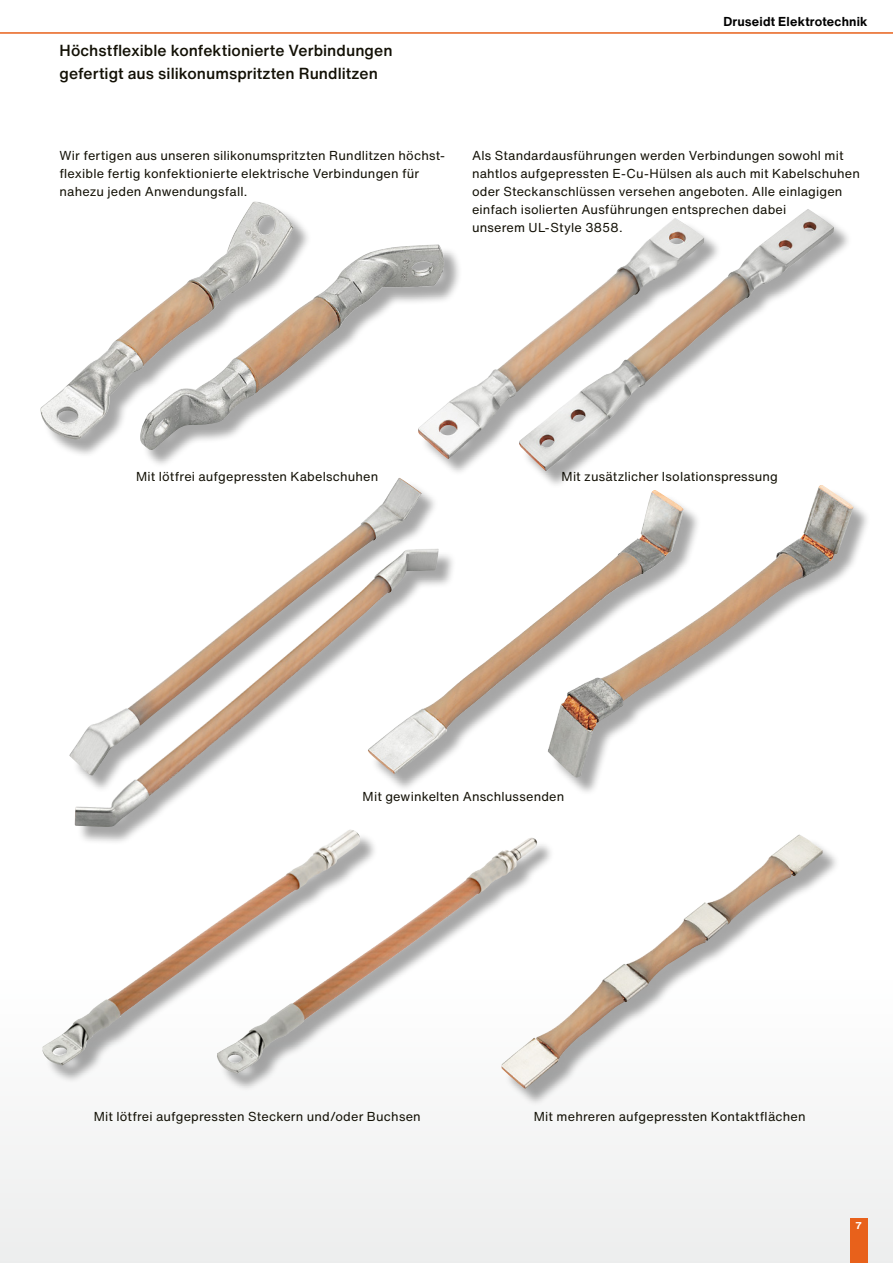
<style>
.page{position:relative;width:893px;height:1263px;background:#fff}
.page>*{position:absolute;margin:0;border:0;box-sizing:border-box;transform-origin:0 0}
.t1{font:500 15.75px/22.5px "Helvetica Now Text";letter-spacing:.005em;color:#121005}
.t2{font:12.75px/17.9px "Helvetica Now Text";letter-spacing:.015em;color:#121005}
.t3{font:700 12.75px "Helvetica Now Text";letter-spacing:.015em;color:#000}
.t4{font:700 9.75px "Helvetica Now Text";color:#fff}
</style>
<div class="page">
<div style="left:0;top:972px;width:893px;height:291px;background:#f2f3f3"></div>
<div style="left:850px;top:1218px;width:17px;height:45px;background:#e8611b"></div>
<hr style="left:0;top:32px;width:893px;height:2px;background:#e8611b">
<div style="left:43px;top:204px;width:269px;height:254px;background:#000;opacity:.35"></div>
<img style="left:40px;top:201px;width:254px;height:239px">
<div style="left:143px;top:247px;width:320px;height:221px;background:#000;opacity:.35"></div>
<img style="left:140px;top:244px;width:278px;height:206px">
<div style="left:504px;top:837px;width:337px;height:269px;background:#f7f8f8"></div>
<img style="left:529px;top:834px;width:294px;height:254px">
<div style="left:220px;top:840px;width:336px;height:252px;background:#000;opacity:.35"></div>
<img style="left:481px;top:838px;width:48px;height:31px">
<div style="left:45px;top:832px;width:333px;height:251px;background:#000;opacity:.35"></div>
<img style="left:301px;top:845px;width:48px;height:20px">
<img style="left:457px;top:613px;width:90px;height:135px">
<div style="left:550px;top:488px;width:321px;height:308px;background:#000;opacity:.35"></div>
<img style="left:547px;top:488px;width:306px;height:290px">
<div style="left:72px;top:481px;width:385px;height:364px;background:#000;opacity:.35"></div>
<img style="left:69px;top:478px;width:370px;height:349px">
<div style="left:421px;top:221px;width:302px;height:256px;background:#000;opacity:.35"></div>
<img style="left:418px;top:221px;width:101px;height:238px">
<div style="left:522px;top:212px;width:330px;height:277px;background:#000;opacity:.35"></div>
<img style="left:519px;top:209px;width:315px;height:262px">
<p class="t1" style="left:60px;top:40px;width:335px">Höchstflexible konfektionierte Verbindungen gefertigt aus silikonumspritzten Rundlitzen</p>
<p class="t3" style="left:723px;top:13px;width:146px">Druseidt Elektrotechnik</p>
<p class="t2" style="left:60px;top:147px;width:387px">Wir fertigen aus unseren silikonumspritzten Rundlitzen höchst&shy;flexible fertig konfektionierte elektrische Verbindungen für nahezu jeden Anwendungsfall.</p>
<p class="t2" style="left:472px;top:147px;width:389px">Als Standardausführungen werden Verbindungen sowohl mit nahtlos aufgepressten E-Cu-Hülsen als auch mit Kabelschuhen oder Steckanschlüssen versehen angeboten. Alle einlagigen einfach isolierten Ausführungen entsprechen dabei<br>unserem UL-Style 3858.</p>
<p class="t2" style="left:136px;top:467px;width:244px">Mit lötfrei aufgepressten Kabelschuhen</p>
<p class="t2" style="left:562px;top:467px;width:218px">Mit zusätzlicher Isolationspressung</p>
<p class="t2" style="left:363px;top:787px;width:203px">Mit gewinkelten Anschlussenden</p>
<p class="t2" style="left:94px;top:1107px;width:329px">Mit lötfrei aufgepressten Steckern und/oder Buchsen</p>
<p class="t2" style="left:534px;top:1107px;width:273px">Mit mehreren aufgepressten Kontaktflächen</p>
<p class="t4" style="left:856px;top:1219px;width:8px">7</p>
</div>
